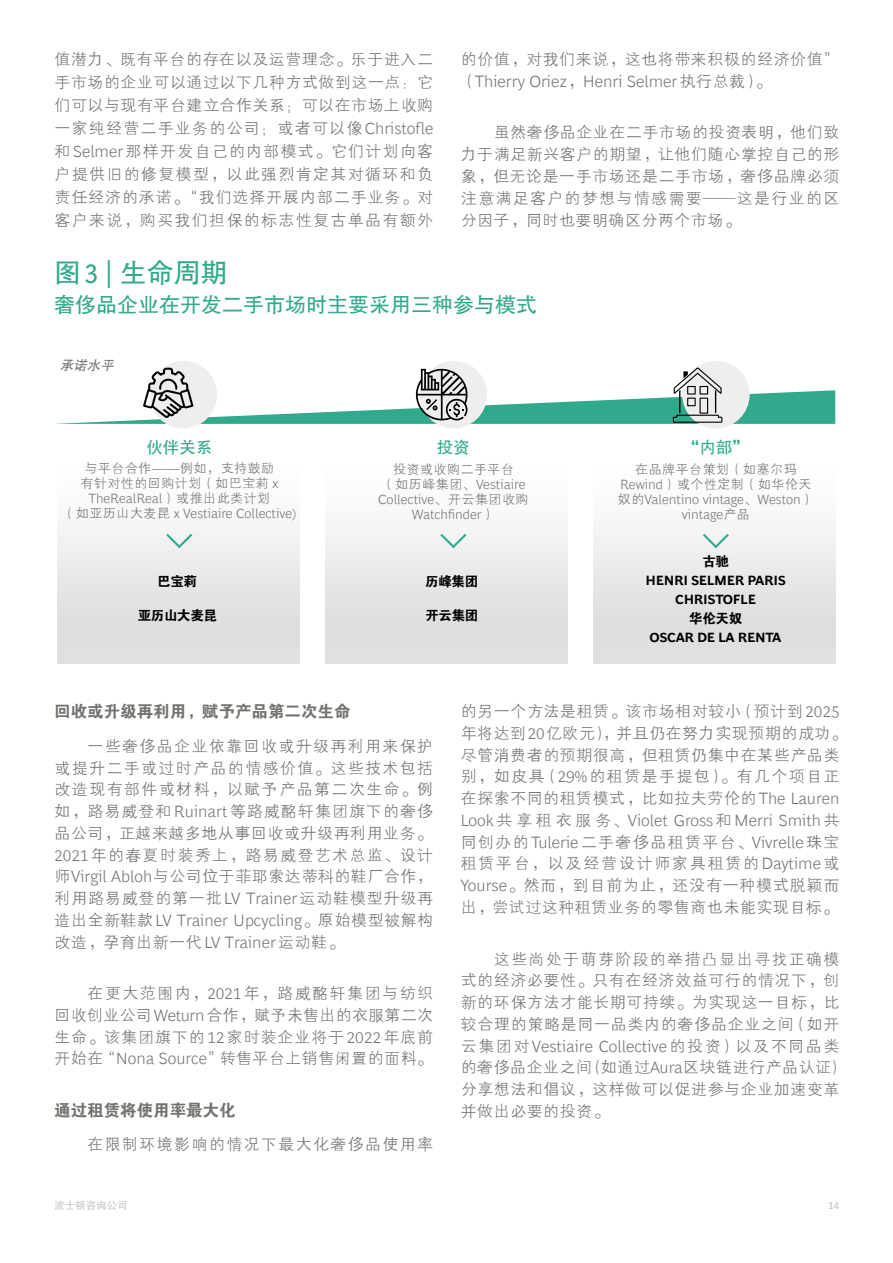
<style>
.page{position:relative;width:893px;height:1263px;background:#fff}
.page>*{position:absolute;margin:0;border:0;box-sizing:border-box;transform-origin:0 0}
.t1{font:27px "FZHTJW GB1 0";color:#30a98d}
.t2{font:21px "FZHTJW GB1 0";color:#30a98d}
.t3{font:16.5px/21.8px "FZXH1 JW GB1 0";letter-spacing:.005em;color:#757370;text-align:justify}
.t4{font:300 16.5px "Henderson BCG Sans";color:#757370}
.t5{font:16.5px "FZDHTJW GB1 0";color:#757370}
.t6{font:16.5px "FZXH1 JW GB1 0";letter-spacing:.05em;color:#757370}
.t7{font:16.5px "FZHTJW GB1 0";color:#30a98d}
.t8{font:300 13.5px/15px "Henderson BCG Sans";color:#757370;text-align:center}
.t9{font:13.5px/15px "FZXH1 JW GB1 0";color:#757370;text-align:center}
.t10{font:700 13.5px "Henderson BCG Sans";letter-spacing:-.025em;color:#030000}
.t11{font:13.5px "FZDHTJW GB1 0";letter-spacing:-.025em;color:#030000}
.t12{font:italic 13.5px "FZHTJW GB1 0";color:#757370}
.t13{font:10.5px "FZHTJW GB1 0";color:#c8c6c4}
.t14{font:10.5px "Henderson BCG Sans";color:#c8c6c4}
.s1{font-family:"Henderson BCG Sans";font-weight:300}
.s2{font-family:"FZXH1 JW GB1 0";font-weight:400}
.s3{font-family:"Henderson BCG Sans"}
</style>
<div class="page">
<div style="left:58px;top:424px;width:241px;height:239px;background:linear-gradient(to bottom,#fff,#dadbdb)"></div>
<div style="left:325px;top:424px;width:242px;height:239px;background:linear-gradient(to bottom,#fff,#dadbdb)"></div>
<div style="left:593px;top:424px;width:242px;height:239px;background:linear-gradient(to bottom,#fff,#dadbdb)"></div>
<div style="left:150px;top:361px;width:67px;height:67px;background:#eeeeef;border-radius:50%"></div>
<div style="left:420px;top:361px;width:67px;height:67px;background:#eeeeef;border-radius:50%"></div>
<div style="left:682px;top:361px;width:68px;height:67px;background:#eeeeef;border-radius:50%"></div>
<svg style="left:56px;top:367px;width:779px;height:57px"></svg>
<svg style="left:166px;top:534px;width:26px;height:14px"></svg>
<svg style="left:440px;top:534px;width:26px;height:14px"></svg>
<svg style="left:703px;top:534px;width:26px;height:14px"></svg>
<p class="t3" style="left:54px;top:48px;width:381px;line-height:23px">值潜力、既有平台的存在以及运营理念。乐于进入二手市场的企业可以通过以下几种方式做到这一点：它们可以与现有平台建立合作关系；可以在市场上收购一家纯经营二手业务的公司；或者可以像<span class="s1">Christofle</span>和<span class="s1">Selmer</span>那样开发自己的内部模式。它们计划向客户提供旧的修复模型，以此强烈肯定其对循环和负责任经济的承诺。“我们选择开展内部二手业务。对客户来说，购买我们担保的标志性复古单品有额外</p>
<p class="t3" style="left:460px;top:49px;width:381px">的价值，对我们来说，这也将带来积极的经济价值”</p>
<p class="t4" style="left:460px;top:69px;width:313px"><span class="s2">（</span>Thierry Oriez<span class="s2">，</span>Henri Selmer<span class="s2">执行总裁）。</span></p>
<p class="t3" style="left:460px;top:122px;width:381px;text-indent:33px">虽然奢侈品企业在二手市场的投资表明，他们致力于满足新兴客户的期望，让他们随心掌控自己的形象，但无论是一手市场还是二手市场，奢侈品牌必须注意满足客户的梦想与情感需要——这是行业的区分因子，同时也要明确区分两个市场。</p>
<h1 class="t1" style="left:54px;top:258px;width:175px">图<span class="s3">3 |</span> 生命周期</h1>
<p class="t2" style="left:54px;top:293px;width:484px">奢侈品企业在开发二手市场时主要采用三种参与模式</p>
<p class="t12" style="left:60px;top:358px;width:59px">承诺水平</p>
<p class="t7" style="left:146px;top:438px;width:67px">伙伴关系</p>
<p class="t7" style="left:437px;top:438px;width:34px">投资</p>
<p class="t7" style="left:683px;top:438px;width:67px">“内部”</p>
<p class="t9" style="left:80px;top:461px;width:200px">与平台合作<span class="s1">——</span>例如，支持鼓励有针对性的回购计划（如巴宝莉 <span class="s1">x</span></p>
<p class="t8" style="left:62px;top:490px;width:236px">TheRealReal<span class="s2">）或推出此类计划<br>（如亚历山大麦昆</span> x Vestiaire Collective)</p>
<p class="t11" style="left:157px;top:574px;width:41px">巴宝莉</p>
<p class="t11" style="left:138px;top:608px;width:81px">亚历山大麦昆</p>
<p class="t9" style="left:393px;top:462px;width:123px">投资或收购二手平台</p>
<p class="t8" style="left:378px;top:476px;width:152px"><span class="s2">（如历峰集团、</span>Vestiaire<br>Collective<span class="s2">、开云集团收购<br></span>Watchfinder<span class="s2">）</span></p>
<p class="t11" style="left:425px;top:574px;width:54px">历峰集团</p>
<p class="t11" style="left:425px;top:608px;width:54px">开云集团</p>
<p class="t9" style="left:620px;top:462px;width:193px">在品牌平台策划（如塞尔玛<br><span class="s1">Rewind</span>）或个性定制（如华伦天</p>
<p class="t8" style="left:617px;top:491px;width:198px"><span class="s2">奴的</span>Valentino vintage<span class="s2">、</span>Weston<span class="s2">）</span>vintage<span class="s2">产品</span></p>
<p class="t11" style="left:702px;top:554px;width:28px">古驰</p>
<p class="t10" style="left:675px;top:590px;width:82px">CHRISTOFLE</p>
<p class="t10" style="left:646px;top:571px;width:142px">HENRI SELMER PARIS</p>
<p class="t11" style="left:689px;top:611px;width:54px">华伦天奴</p>
<p class="t10" style="left:649px;top:628px;width:134px">OSCAR DE LA RENTA</p>
<p class="t5" style="left:54px;top:702px;width:298px">回收或升级再利用，赋予产品第二次生命</p>
<p class="t3" style="left:54px;top:736px;width:381px;text-indent:33px">一些奢侈品企业依靠回收或升级再利用来保护或提升二手或过时产品的情感价值。这些技术包括改造现有部件或材料，以赋予产品第二次生命。例如，路易威登和<span class="s1">Ruinart</span>等路威酩轩集团旗下的奢侈品公司，正越来越多地从事回收或升级再利用业务。<span class="s1">2021</span>年的春夏时装秀上，路易威登艺术总监、设计师<span class="s1">Virgil Abloh</span>与公司位于菲耶索达蒂科的鞋厂合作，利用路易威登的第一批<span class="s1">LV Trainer</span>运动鞋模型升级再</p>
<p class="t4" style="left:54px;top:908px;width:381px"><span class="s2">造出全新鞋款</span>LV Trainer Upcycling<span class="s2">。原始模型被解构</span></p>
<p class="t3" style="left:54px;top:931px;width:293px">改造，孕育出新一代<span class="s1">LV Trainer</span>运动鞋。</p>
<p class="t3" style="left:54px;top:983px;width:381px;text-indent:33px">在更大范围内，<span class="s1">2021</span>年，路威酩轩集团与纺织回收创业公司<span class="s1">Weturn</span>合作，赋予未售出的衣服第二次生命。该集团旗下的<span class="s1">12</span>家时装企业将于<span class="s1">2022</span>年底前开始在“<span class="s1">Nona Source</span>”转售平台上销售闲置的面料。</p>
<p class="t5" style="left:54px;top:1101px;width:183px">通过租赁将使用率最大化</p>
<p class="t6" style="left:87px;top:1136px;width:348px">在限制环境影响的情况下最大化奢侈品使用率</p>
<p class="t3" style="left:460px;top:701px;width:389px;text-align:left">的另一个方法是租赁。该市场相对较小（预计到<span class="s1">2025</span>年将达到<span class="s1">20</span>亿欧元），并且仍在努力实现预期的成功。尽管消费者的预期很高，但租赁仍集中在某些产品类别，如皮具（<span class="s1">29%</span>的租赁是手提包）。有几个项目正在探索不同的租赁模式，比如拉夫劳伦的<span class="s1">The Lauren</span></p>
<p class="t4" style="left:460px;top:808px;width:381px">Look<span class="s2">共享租衣服务、</span>Violet Gross<span class="s2">和</span>Merri Smith<span class="s2">共</span></p>
<p class="t3" style="left:460px;top:831px;width:381px">同创办的<span class="s1">Tulerie</span>二手奢侈品租赁平台、<span class="s1">Vivrelle</span>珠宝租赁平台，以及经营设计师家具租赁的<span class="s1">Daytime</span>或<span class="s1">Yourse</span>。然而，到目前为止，还没有一种模式脱颖而出，尝试过这种租赁业务的零售商也未能实现目标。</p>
<p class="t3" style="left:460px;top:948px;width:381px;text-indent:33px">这些尚处于萌芽阶段的举措凸显出寻找正确模式的经济必要性。只有在经济效益可行的情况下，创新的环保方法才能长期可持续。为实现这一目标，比较合理的策略是同一品类内的奢侈品企业之间（如开</p>
<p class="t4" style="left:460px;top:1034px;width:381px"><span class="s2">云集团对</span>Vestiaire Collective<span class="s2">的投资）以及不同品类</span></p>
<p class="t3" style="left:460px;top:1057px;width:385px;text-align:left">的奢侈品企业之间（如通过<span class="s1">Aura</span>区块链进行产品认证）分享想法和倡议，这样做可以促进参与企业加速变革并做出必要的投资。</p>
<p class="t13" style="left:54px;top:1199px;width:75px">波士顿咨询公司</p>
<p class="t14" style="left:828px;top:1197px;width:12px">14</p>
</div>
